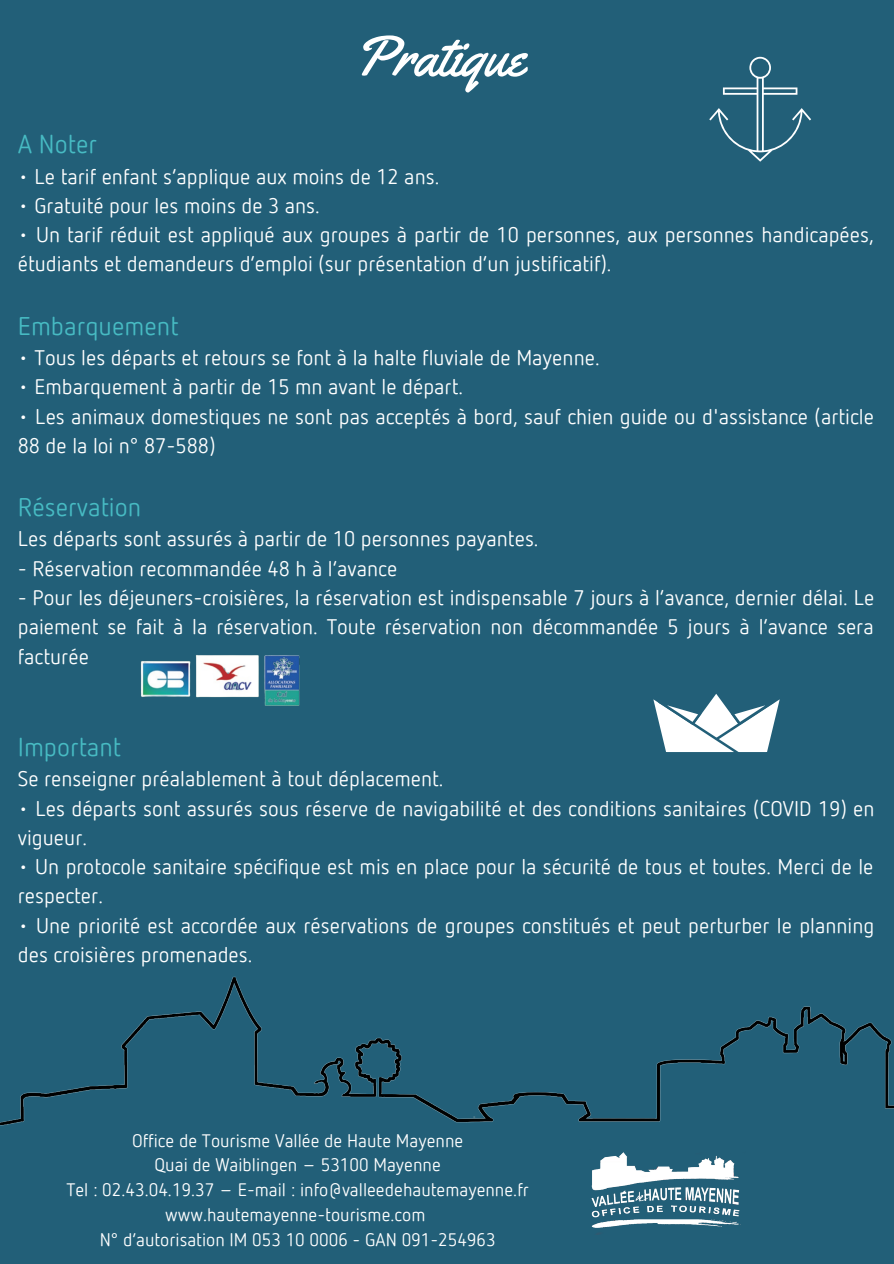
<style>
.page{position:relative;width:894px;height:1264px;background:#fff}
.page>*{position:absolute;margin:0;border:0;box-sizing:border-box;transform-origin:0 0}
.t1{font:57px "Yellowtail";color:#fff}
.t2{font:25.5px "Netto Offc Pro";color:#47bbc3}
.t3{font:21px/29.2px "Netto Offc Pro";color:#fff}
.t4{font:18px "Netto Offc Pro";color:#fff}
</style>
<div class="page">
<div style="left:0;top:0;width:893px;height:1263px;background:#225f78"></div>
<img style="left:0;top:976px;width:893px;height:259px">
<img style="left:140px;top:655px;width:160px;height:51px">
<img style="left:586px;top:1149px;width:159px;height:85px">
<svg style="left:709px;top:57px;width:101px;height:104px"></svg>
<svg style="left:653px;top:694px;width:127px;height:58px"></svg>
<p class="t1" style="left:353px;top:20px;width:174px">Pratique</p>
<p class="t2" style="left:18px;top:133px;width:81px">A Noter</p>
<p class="t3" style="left:18px;top:163px;width:423px">• Le tarif enfant s’applique aux moins de 12 ans.</p>
<p class="t3" style="left:18px;top:192px;width:303px">• Gratuité pour les moins de 3 ans.</p>
<p class="t3" style="left:18px;top:222px;width:857px">• Un tarif réduit est appliqué aux groupes à partir de 10 personnes, aux personnes handicapées, étudiants et demandeurs d’emploi (sur présentation d’un justificatif).</p>
<p class="t2" style="left:18px;top:315px;width:162px">Embarquement</p>
<p class="t3" style="left:18px;top:344px;width:583px">• Tous les départs et retours se font à la halte fluviale de Mayenne.</p>
<p class="t3" style="left:18px;top:374px;width:446px">• Embarquement à partir de 15 mn avant le départ.</p>
<p class="t3" style="left:18px;top:403px;width:857px">• Les animaux domestiques ne sont pas acceptés à bord, sauf chien guide ou d'assistance (article<br>88 de la loi n° 87-588)</p>
<p class="t2" style="left:18px;top:496px;width:125px">Réservation</p>
<p class="t3" style="left:18px;top:526px;width:522px">Les départs sont assurés à partir de 10 personnes payantes.</p>
<p class="t3" style="left:18px;top:555px;width:381px">- Réservation recommandée 48 h à l’avance</p>
<p class="t3" style="left:18px;top:584px;width:857px;text-align:justify">- Pour les déjeuners-croisières, la réservation est indispensable 7 jours à l’avance, dernier délai. Le paiement se fait à la réservation. Toute réservation non décommandée 5 jours à l’avance sera facturée</p>
<p class="t2" style="left:18px;top:736px;width:105px">Important</p>
<p class="t3" style="left:18px;top:765px;width:427px">Se renseigner préalablement à tout déplacement.</p>
<p class="t3" style="left:18px;top:795px;width:858px">• Les départs sont assurés sous réserve de navigabilité et des conditions sanitaires (COVID 19) en vigueur.</p>
<p class="t3" style="left:18px;top:853px;width:857px">• Un protocole sanitaire spécifique est mis en place pour la sécurité de tous et toutes. Merci de le respecter.</p>
<p class="t3" style="left:18px;top:912px;width:857px">• Une priorité est accordée aux réservations de groupes constitués et peut perturber le planning des croisières promenades.</p>
<p class="t4" style="left:132px;top:1132px;width:333px">Office de Tourisme Vallée de Haute Mayenne</p>
<p class="t4" style="left:154px;top:1157px;width:288px">Quai de Waiblingen – 53100 Mayenne</p>
<p class="t4" style="left:66px;top:1182px;width:464px">Tel : 02.43.04.19.37 – E-mail : info@valleedehautemayenne.fr</p>
<p class="t4" style="left:165px;top:1206px;width:261px">www.hautemayenne-tourisme.com</p>
<p class="t4" style="left:100px;top:1231px;width:397px">N° d’autorisation IM 053 10 0006 - GAN 091-254963</p>
</div>
